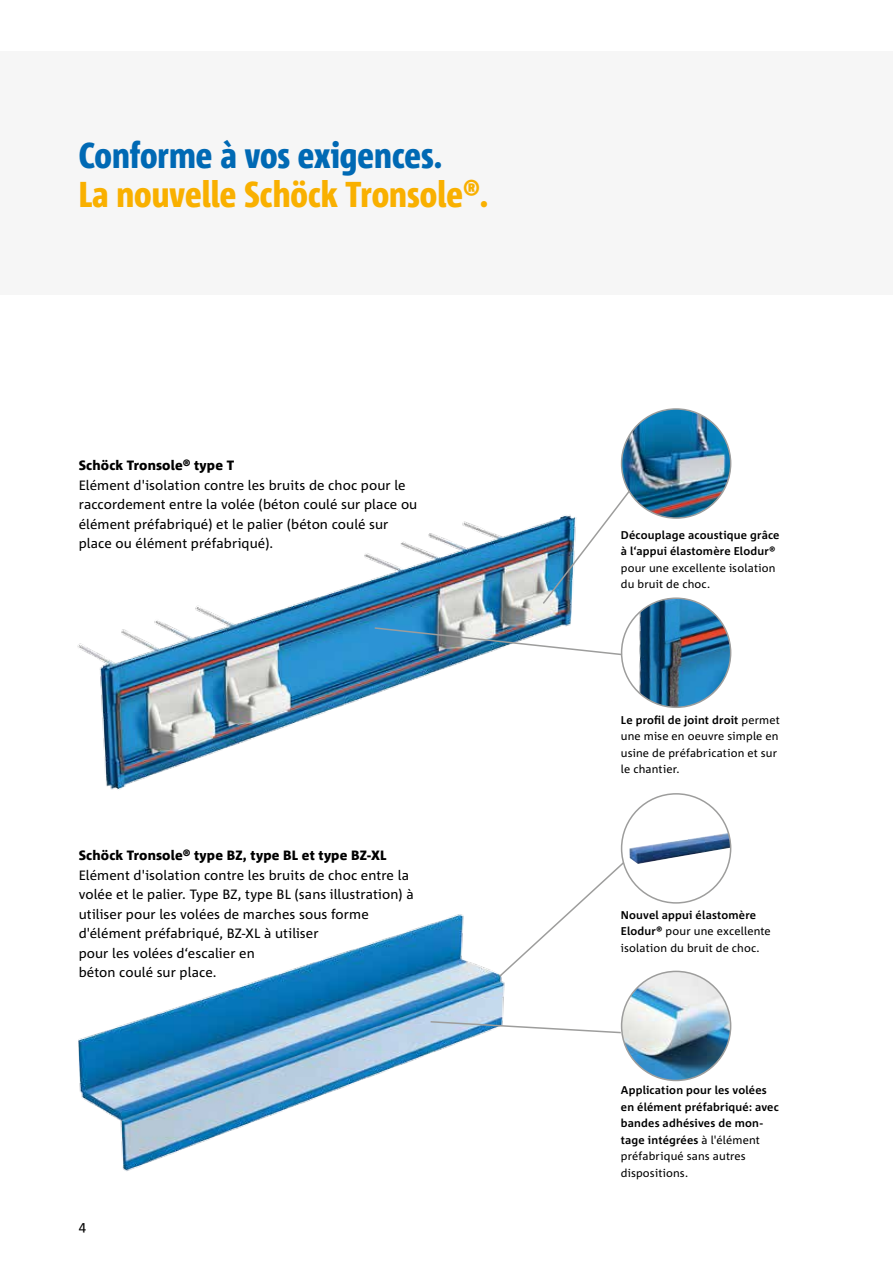
<style>
.page{position:relative;width:893px;height:1263px;background:#fff}
.page>*{position:absolute;margin:0;border:0;box-sizing:border-box;transform-origin:0 0}
.t1{font:800 36px "Corpid E1 s Cd";color:#f9b000}
.t2{font:800 36px "Corpid E1 s Cd";color:#0069b4}
.t3{font:13.5px/19.5px "Corpid E1 s";letter-spacing:.005em;color:#000}
.t4{font:800 13.5px "Corpid E1 s";letter-spacing:.01em;color:#000}
.t5{font:11.25px/16.5px "Corpid E1 s";letter-spacing:.015em;color:#000}
.t6{font:700 11.25px/16.5px "Corpid E1 s";letter-spacing:.015em;color:#000}
.s1{font-weight:700}
.s2{font-weight:400}
</style>
<div class="page">
<img style="left:78px;top:809px;width:615px;height:362px">
<img style="left:77px;top:521px;width:495px;height:269px">
<div style="left:0;top:51px;width:893px;height:244px;background:#f6f6f6"></div>
<img style="left:541px;top:489px;width:91px;height:116px">
<img style="left:622px;top:409px;width:109px;height:109px;border-radius:55px">
<div style="left:621px;top:408px;width:110px;height:111px;border:2px solid #9d9d9c;border-radius:50%"></div>
<svg style="left:498px;top:860px;width:128px;height:118px"></svg>
<svg style="left:429px;top:1020px;width:193px;height:14px"></svg>
<div style="left:622px;top:794px;width:109px;height:109px;background:#fff;border-radius:50%"></div>
<img style="left:629px;top:833px;width:99px;height:26px">
<div style="left:621px;top:793px;width:110px;height:111px;border:2px solid #9d9d9c;border-radius:50%"></div>
<img style="left:622px;top:971px;width:109px;height:109px;border-radius:55px">
<div style="left:621px;top:971px;width:110px;height:110px;border:2px solid #9d9d9c;border-radius:50%"></div>
<img style="left:622px;top:598px;width:109px;height:109px;border-radius:55px">
<img style="left:373px;top:626px;width:251px;height:30px">
<h1 class="t2" style="left:79px;top:133px;width:365px">Conforme à vos exigences.</h1>
<h1 class="t1" style="left:79px;top:172px;width:411px">La nouvelle Schöck Tronsole®.</h1>
<p class="t4" style="left:79px;top:457px;width:157px">Schöck Tronsole® type T</p>
<p class="t3" style="left:79px;top:475px;width:340px">Elément d'isolation contre les bruits de choc pour le raccordement entre la volée (béton coulé sur place ou élément préfabriqué) et le palier (béton coulé sur place ou élément préfabriqué).</p>
<p class="t4" style="left:79px;top:847px;width:309px">Schöck Tronsole® type BZ, type BL et type BZ-XL</p>
<p class="t3" style="left:79px;top:865px;width:336px">Elément d'isolation contre les bruits de choc entre la volée et le palier. Type BZ, type BL (sans illustration) à utiliser pour les volées de marches sous forme d'élément préfabriqué, BZ-XL à utiliser<br>pour les volées d‘escalier en<br>béton coulé sur place.</p>
<p class="t3" style="left:79px;top:1216px;width:9px">4</p>
<p class="t6" style="left:621px;top:526px;width:160px">Découplage acoustique grâce à l‘appui élastomère Elodur®</p>
<p class="t5" style="left:621px;top:559px;width:156px">pour une excellente isolation du bruit de choc.</p>
<p class="t5" style="left:621px;top:711px;width:161px"><span class="s1">Le profil de joint droit</span> permet une mise en oeuvre simple en usine de préfabrication et sur le chantier.</p>
<p class="t5" style="left:621px;top:906px;width:151px"><span class="s1">Nouvel appui élastomère<br>Elodur®</span> pour une excellente isolation du bruit de choc.</p>
<p class="t6" style="left:621px;top:1082px;width:160px">Application pour les volées en élément préfabriqué: avec bandes adhésives de mon&shy;tage intégrées <span class="s2">à l'élément préfabriqué sans autres dispositions.</span></p>
</div>
